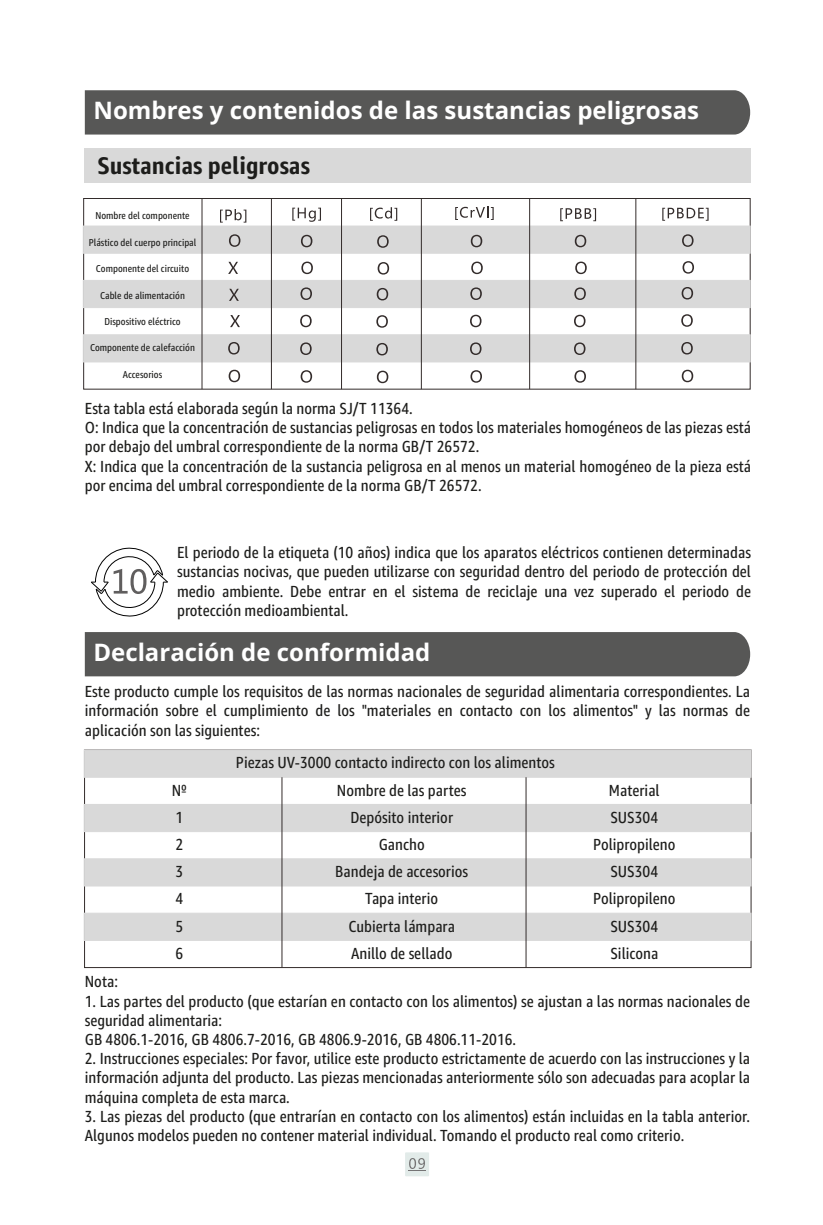
<style>
.page{position:relative;width:823px;height:1225px;background:#fff}
.page>*{position:absolute;margin:0;border:0;box-sizing:border-box;transform-origin:0 0}
.t1{font:700 24px "Open Sans";color:#fff}
.t2{font:700 24px "Amazon Ember Cd RC";color:#1d1d1b;scale:1.06 1}
.t3{font:16px/19.2px "Amazon Ember Cd RC";color:#1d1d1b;text-align:justify}
.t4{font:10px "Amazon Ember Cd RC";color:#1d1d1b}
</style>
<div class="page">
<div style="left:85px;top:148px;width:665px;height:34px;background:#d9d9d9"></div>
<div style="left:83px;top:198px;width:667px;height:191px;border:1px solid #332c2b"></div>
<div style="left:83px;top:225px;width:667px;height:29px;background:#d9d9d9;border:1px solid #d9d9d9"></div>
<div style="left:83px;top:280px;width:667px;height:28px;background:#d9d9d9"></div>
<div style="left:83px;top:334px;width:667px;height:28px;background:#d9d9d9"></div>
<hr style="left:201px;top:198px;width:1px;height:191px;background:#332c2b">
<hr style="left:271px;top:198px;width:1px;height:191px;background:#332c2b">
<hr style="left:341px;top:198px;width:1px;height:191px;background:#332c2b">
<hr style="left:421px;top:198px;width:1px;height:191px;background:#332c2b">
<hr style="left:529px;top:198px;width:1px;height:191px;background:#332c2b">
<hr style="left:635px;top:198px;width:1px;height:191px;background:#332c2b">
<svg style="left:220px;top:209px;width:26px;height:14px"></svg>
<svg style="left:292px;top:208px;width:29px;height:14px"></svg>
<svg style="left:370px;top:207px;width:27px;height:14px"></svg>
<svg style="left:455px;top:206px;width:38px;height:14px"></svg>
<svg style="left:560px;top:208px;width:35px;height:13px"></svg>
<svg style="left:662px;top:208px;width:46px;height:13px"></svg>
<svg style="left:229px;top:234px;width:11px;height:13px"></svg>
<svg style="left:228px;top:262px;width:10px;height:12px"></svg>
<svg style="left:301px;top:235px;width:11px;height:12px"></svg>
<svg style="left:377px;top:235px;width:11px;height:13px"></svg>
<svg style="left:470px;top:235px;width:12px;height:12px"></svg>
<svg style="left:574px;top:235px;width:12px;height:12px"></svg>
<svg style="left:682px;top:234px;width:11px;height:13px"></svg>
<svg style="left:228px;top:370px;width:12px;height:12px"></svg>
<svg style="left:300px;top:370px;width:12px;height:13px"></svg>
<svg style="left:376px;top:371px;width:12px;height:12px"></svg>
<svg style="left:470px;top:370px;width:11px;height:13px"></svg>
<svg style="left:574px;top:370px;width:11px;height:13px"></svg>
<svg style="left:681px;top:370px;width:11px;height:12px"></svg>
<svg style="left:228px;top:342px;width:11px;height:12px"></svg>
<svg style="left:300px;top:342px;width:11px;height:13px"></svg>
<svg style="left:376px;top:343px;width:11px;height:12px"></svg>
<svg style="left:470px;top:342px;width:11px;height:13px"></svg>
<svg style="left:574px;top:342px;width:11px;height:13px"></svg>
<svg style="left:681px;top:342px;width:11px;height:12px"></svg>
<svg style="left:300px;top:315px;width:11px;height:12px"></svg>
<svg style="left:376px;top:315px;width:11px;height:13px"></svg>
<svg style="left:470px;top:315px;width:11px;height:12px"></svg>
<svg style="left:574px;top:315px;width:11px;height:12px"></svg>
<svg style="left:681px;top:314px;width:11px;height:13px"></svg>
<svg style="left:300px;top:287px;width:12px;height:13px"></svg>
<svg style="left:376px;top:288px;width:12px;height:12px"></svg>
<svg style="left:470px;top:287px;width:11px;height:13px"></svg>
<svg style="left:574px;top:287px;width:11px;height:13px"></svg>
<svg style="left:681px;top:287px;width:11px;height:12px"></svg>
<svg style="left:301px;top:262px;width:12px;height:12px"></svg>
<svg style="left:377px;top:262px;width:12px;height:12px"></svg>
<svg style="left:471px;top:262px;width:11px;height:12px"></svg>
<svg style="left:575px;top:262px;width:11px;height:12px"></svg>
<svg style="left:682px;top:261px;width:11px;height:13px"></svg>
<svg style="left:229px;top:289px;width:10px;height:12px"></svg>
<svg style="left:230px;top:315px;width:10px;height:12px"></svg>
<div style="left:84px;top:749px;width:667px;height:28px;background:#d9d9d9;border:1px solid #d9d9d9"></div>
<div style="left:84px;top:804px;width:667px;height:28px;background:#d9d9d9"></div>
<div style="left:84px;top:858px;width:667px;height:28px;background:#d9d9d9"></div>
<div style="left:84px;top:912px;width:667px;height:29px;background:#d9d9d9;border:1px solid #d9d9d9"></div>
<hr style="left:281px;top:777px;width:1px;height:190px;background:#332c2b">
<hr style="left:525px;top:777px;width:1px;height:190px;background:#332c2b">
<svg style="left:91px;top:547px;width:77px;height:70px"></svg>
<div style="left:405px;top:1152px;width:24px;height:24px;background:#e2ebe9"></div>
<svg style="left:408px;top:1158px;width:17px;height:13px"></svg>
<div style="left:85px;top:90px;width:664px;height:45px;background:#575756"></div>
<div style="left:85px;top:632px;width:664px;height:44px;background:#575756"></div>
<h1 class="t1" style="left:93px;top:94px;width:607px">Nombres y contenidos de las sustancias peligrosas</h1>
<h1 class="t2" style="left:97px;top:151px;width:202px">Sustancias peligrosas</h1>
<p class="t4" style="left:95px;top:209px;width:96px">Nombre del componente</p>
<p class="t4" style="left:89px;top:236px;width:109px">Plástico del cuerpo principal</p>
<p class="t4" style="left:96px;top:262px;width:95px">Componente del circuito</p>
<p class="t4" style="left:100px;top:289px;width:86px">Cable de alimentación</p>
<p class="t4" style="left:104px;top:315px;width:78px">Dispositivo eléctrico</p>
<p class="t4" style="left:90px;top:341px;width:106px">Componente de calefacción</p>
<p class="t4" style="left:123px;top:368px;width:41px">Accesorios</p>
<p class="t3" style="left:85px;top:399px;width:667px;text-align:left">Esta tabla está elaborada según la norma SJ/T 11364.<br>O: Indica que la concentración de sustancias peligrosas en todos los materiales homogéneos de las piezas está por debajo del umbral correspondiente de la norma GB/T 26572.<br>X: Indica que la concentración de la sustancia peligrosa en al menos un material homogéneo de la pieza está por encima del umbral correspondiente de la norma GB/T 26572.</p>
<p class="t3" style="left:177px;top:543px;width:575px">El periodo de la etiqueta (10 años) indica que los aparatos eléctricos contienen determinadas sustancias nocivas, que pueden utilizarse con seguridad dentro del periodo de protección del medio ambiente. Debe entrar en el sistema de reciclaje una vez superado el periodo de protección medioambiental.</p>
<h1 class="t1" style="left:93px;top:636px;width:338px">Declaración de conformidad</h1>
<p class="t3" style="left:85px;top:682px;width:666px">Este producto cumple los requisitos de las normas nacionales de seguridad alimentaria correspondientes. La información sobre el cumplimiento de los "materiales en contacto con los alimentos" y las normas de aplicación son las siguientes:</p>
<p class="t3" style="left:236px;top:752px;width:320px">Piezas UV-3000 contacto indirecto con los alimentos</p>
<p class="t3" style="left:172px;top:780px;width:17px">Nº</p>
<p class="t3" style="left:337px;top:780px;width:131px">Nombre de las partes</p>
<p class="t3" style="left:608px;top:780px;width:52px">Material</p>
<p class="t3" style="left:335px;top:803px;width:134px;line-height:27.2px;text-align:center">Depósito interior<br>Gancho<br>Bandeja de accesorios<br>Tapa interio<br>Cubierta lámpara<br>Anillo de sellado</p>
<p class="t3" style="left:592px;top:803px;width:84px;line-height:27.2px;text-align:center">SUS304<br>Polipropileno<br>SUS304<br>Polipropileno<br>SUS304<br>Silicona</p>
<p class="t3" style="left:175px;top:807px;width:9px">1</p>
<p class="t3" style="left:175px;top:831px;width:9px;line-height:27.2px">2<br>3<br>4<br>5<br>6</p>
<p class="t3" style="left:85px;top:972px;width:35px">Nota:</p>
<p class="t3" style="left:85px;top:991px;width:666px;text-align:left">1. Las partes del producto (que estarían en contacto con los alimentos) se ajustan a las normas nacionales de seguridad alimentaria:<br>GB 4806.1-2016, GB 4806.7-2016, GB 4806.9-2016, GB 4806.11-2016.</p>
<p class="t3" style="left:85px;top:1049px;width:666px">2. Instrucciones especiales: Por favor, utilice este producto estrictamente de acuerdo con las instrucciones y la información adjunta del producto. Las piezas mencionadas anteriormente sólo son adecuadas para acoplar la máquina completa de esta marca.</p>
<p class="t3" style="left:85px;top:1106px;width:666px">3. Las piezas del producto (que entrarían en contacto con los alimentos) están incluidas en la tabla anterior.<br>Algunos modelos pueden no contener material individual. Tomando el producto real como criterio.</p>
</div>
